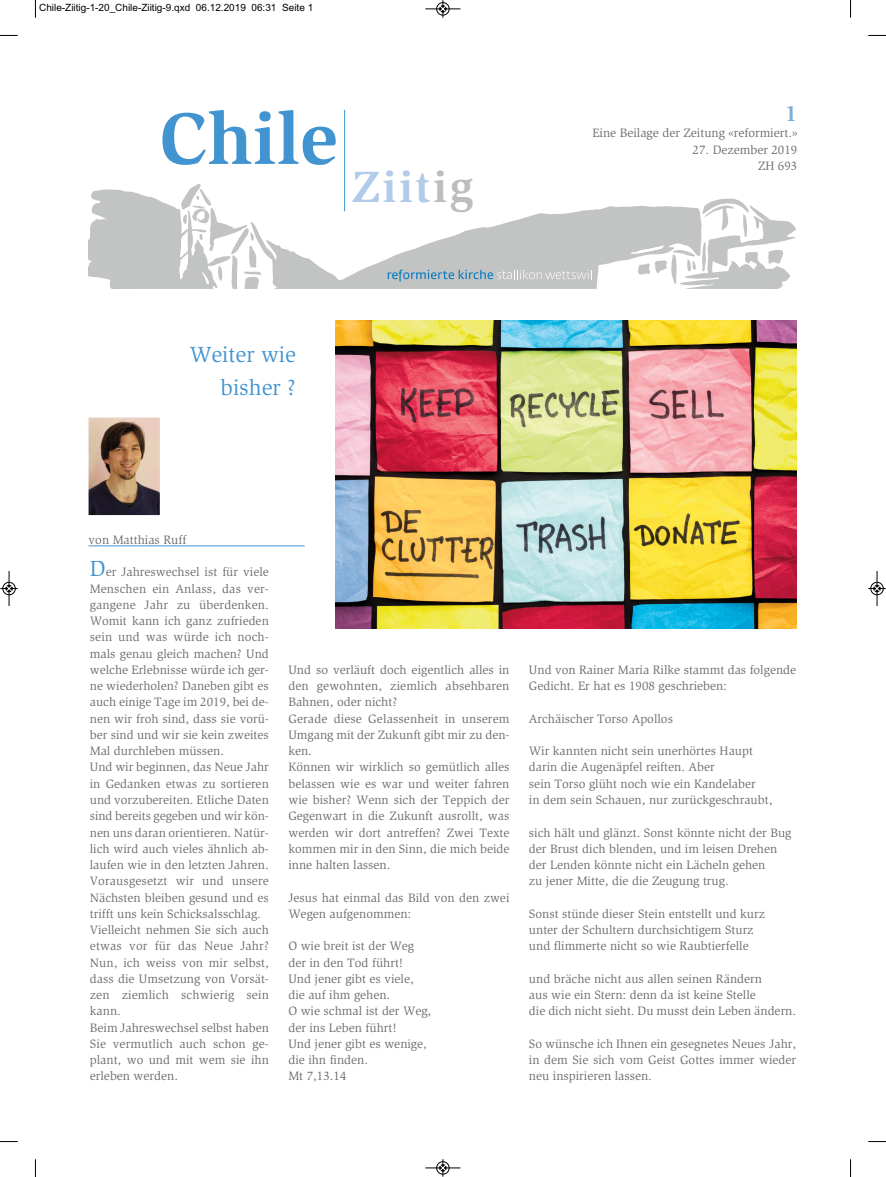
<style>
.page{position:relative;width:886px;height:1177px;background:#fff}
.page>*{position:absolute;margin:0;border:0;box-sizing:border-box;transform-origin:0 0}
.t1{font:700 75px "Slimbach Std";color:#4194d0}
.t2{font:700 45px "Slimbach Std";letter-spacing:.055em;color:#b2cbe9}
.t3{font:22.5px/32.5px "Slimbach Std";color:#4194d0;text-align:right}
.t4{font:700 22.5px "Slimbach Std";color:#7daddc}
.t5{font:12.5px/16.2px "Slimbach Std";color:#6c6d70}
.t6{font:10px "Arial";color:#000}
.s1{color:#bcbdc0}
.s2{font-size:22.5px;color:#4194d0}
</style>
<div class="page">
<img style="left:90px;top:419px;width:68px;height:94px">
<div style="left:81px;top:410px;width:86px;height:112px;border:8px solid #fff"></div>
<hr style="left:89px;top:545px;width:216px;height:1px;background:#4194d0">
<hr style="left:344px;top:110px;width:1px;height:101px;background:#4194d0">
<svg style="left:89px;top:184px;width:707px;height:105px"></svg>
<img style="left:336px;top:321px;width:460px;height:307px">
<svg style="left:35px;top:0;width:1px;height:18px"></svg>
<svg style="left:0;top:35px;width:18px;height:1px"></svg>
<svg style="left:850px;top:0;width:1px;height:18px"></svg>
<svg style="left:868px;top:35px;width:18px;height:1px"></svg>
<svg style="left:35px;top:1159px;width:1px;height:17px"></svg>
<svg style="left:0;top:1141px;width:18px;height:1px"></svg>
<svg style="left:850px;top:1159px;width:1px;height:17px"></svg>
<svg style="left:868px;top:1141px;width:18px;height:1px"></svg>
<div style="left:436px;top:2px;width:13px;height:14px;border:1px solid #fff;border-radius:50%"></div>
<hr style="left:425px;top:9px;width:35px;height:1px;background:#000">
<div style="left:436px;top:2px;width:13px;height:13px;border:1px solid #000;border-radius:50%"></div>
<svg style="left:440px;top:0;width:6px;height:18px"></svg>
<hr style="left:425px;top:1167px;width:35px;height:1px;background:#000">
<div style="left:436px;top:1161px;width:13px;height:13px;border:1px solid #000;border-radius:50%"></div>
<svg style="left:440px;top:1159px;width:6px;height:17px"></svg>
<div style="left:2px;top:582px;width:14px;height:13px;border:1px solid #fff;border-radius:50%"></div>
<hr style="left:9px;top:571px;width:1px;height:35px;background:#000">
<div style="left:3px;top:582px;width:12px;height:13px;border:1px solid #000;border-radius:50%"></div>
<svg style="left:0;top:585px;width:18px;height:6px"></svg>
<div style="left:870px;top:582px;width:14px;height:13px;border:1px solid #fff;border-radius:50%"></div>
<hr style="left:877px;top:571px;width:1px;height:35px;background:#000">
<div style="left:870px;top:582px;width:13px;height:13px;border:1px solid #000;border-radius:50%"></div>
<svg style="left:868px;top:585px;width:18px;height:6px"></svg>
<p class="t6" style="left:39px;top:2px;width:275px">Chile-Ziitig-1-20_Chile-Ziitig-9.qxd 06.12.2019 06:31 Seite 1</p>
<h1 class="t1" style="left:160px;top:110px;width:179px">Chile</h1>
<h2 class="t2" style="left:352px;top:170px;width:124px">Ziit<span class="s1">ig</span></h2>
<h3 class="t3" style="left:189px;top:340px;width:108px">Weiter wie bisher ?</h3>
<h3 class="t4" style="left:785px;top:105px;width:14px">1</h3>
<p class="t5" style="left:592px;top:126px;width:206px">Eine Beilage der Zeitung «reformiert.»</p>
<p class="t5" style="left:692px;top:142px;width:106px;text-align:right">27. Dezember 2019<br>ZH 693</p>
<p class="t5" style="left:89px;top:532px;width:99px">von Matthias Ruff</p>
<p class="t5" style="left:90px;top:565px;width:181px"><span class="s2">D</span>er Jahreswechsel ist für viele<br>Menschen ein Anlass, das ver&shy;gangene Jahr zu überdenken.<br>Womit kann ich ganz zufrieden sein und was würde ich noch&shy;mals genau gleich machen? Und welche Erlebnisse würde ich ger&shy;ne wiederholen? Daneben gibt es auch einige Tage im 2019, bei de&shy;nen wir froh sind, dass sie vorü&shy;ber sind und wir sie kein zweites<br>Mal durchleben müssen.<br>Und wir beginnen, das Neue Jahr in Gedanken etwas zu sortieren und vorzubereiten. Etliche Daten sind bereits gegeben und wir kön&shy;nen uns daran orientieren. Natür&shy;lich wird auch vieles ähnlich ab&shy;laufen wie in den letzten Jahren.<br>Vorausgesetzt wir und unsere<br>Nächsten bleiben gesund und es trifft uns kein Schicksalsschlag.<br>Vielleicht nehmen Sie sich auch etwas vor für das Neue Jahr?<br>Nun, ich weiss von mir selbst, dass die Umsetzung von Vorsät&shy;zen ziemlich schwierig sein kann.<br>Beim Jahreswechsel selbst haben<br>Sie vermutlich auch schon ge&shy;plant, wo und mit wem sie ihn erleben werden.</p>
<p class="t5" style="left:288px;top:662px;width:223px">Und so verläuft doch eigentlich alles in den gewohnten, ziemlich absehbaren<br>Bahnen, oder nicht?<br>Gerade diese Gelassenheit in unserem<br>Umgang mit der Zukunft gibt mir zu den&shy;ken.<br>Können wir wirklich so gemütlich alles belassen wie es war und weiter fahren wie bisher? Wenn sich der Teppich der<br>Gegenwart in die Zukunft ausrollt, was werden wir dort antreffen? Zwei Texte kommen mir in den Sinn, die mich beide inne halten lassen.</p>
<p class="t5" style="left:288px;top:890px;width:223px">Jesus hat einmal das Bild von den zwei<br>Wegen aufgenommen:</p>
<p class="t5" style="left:288px;top:938px;width:144px">O wie breit ist der Weg der in den Tod führt!<br>Und jener gibt es viele, die auf ihm gehen.<br>O wie schmal ist der Weg, der ins Leben führt!<br>Und jener gibt es wenige, die ihn finden.<br>Mt 7,13.14</p>
<p class="t5" style="left:529px;top:662px;width:269px">Und von Rainer Maria Rilke stammt das folgende<br>Gedicht. Er hat es 1908 geschrieben:</p>
<p class="t5" style="left:529px;top:711px;width:145px">Archäischer Torso Apollos</p>
<p class="t5" style="left:529px;top:743px;width:245px">Wir kannten nicht sein unerhörtes Haupt darin die Augenäpfel reiften. Aber<br>sein Torso glüht noch wie ein Kandelaber<br>in dem sein Schauen, nur zurückgeschraubt,</p>
<p class="t5" style="left:529px;top:825px;width:264px">sich hält und glänzt. Sonst könnte nicht der Bug der Brust dich blenden, und im leisen Drehen der Lenden könnte nicht ein Lächeln gehen<br>zu jener Mitte, die die Zeugung trug.</p>
<p class="t5" style="left:529px;top:906px;width:237px">Sonst stünde dieser Stein entstellt und kurz unter der Schultern durchsichtigem Sturz und flimmerte nicht so wie Raubtierfelle</p>
<p class="t5" style="left:529px;top:971px;width:269px">und bräche nicht aus allen seinen Rändern<br>aus wie ein Stern: denn da ist keine Stelle<br>die dich nicht sieht. Du musst dein Leben ändern.</p>
<p class="t5" style="left:529px;top:1036px;width:269px;text-align:justify">So wünsche ich Ihnen ein gesegnetes Neues Jahr, in dem Sie sich vom Geist Gottes immer wieder neu inspirieren lassen.</p>
</div>
